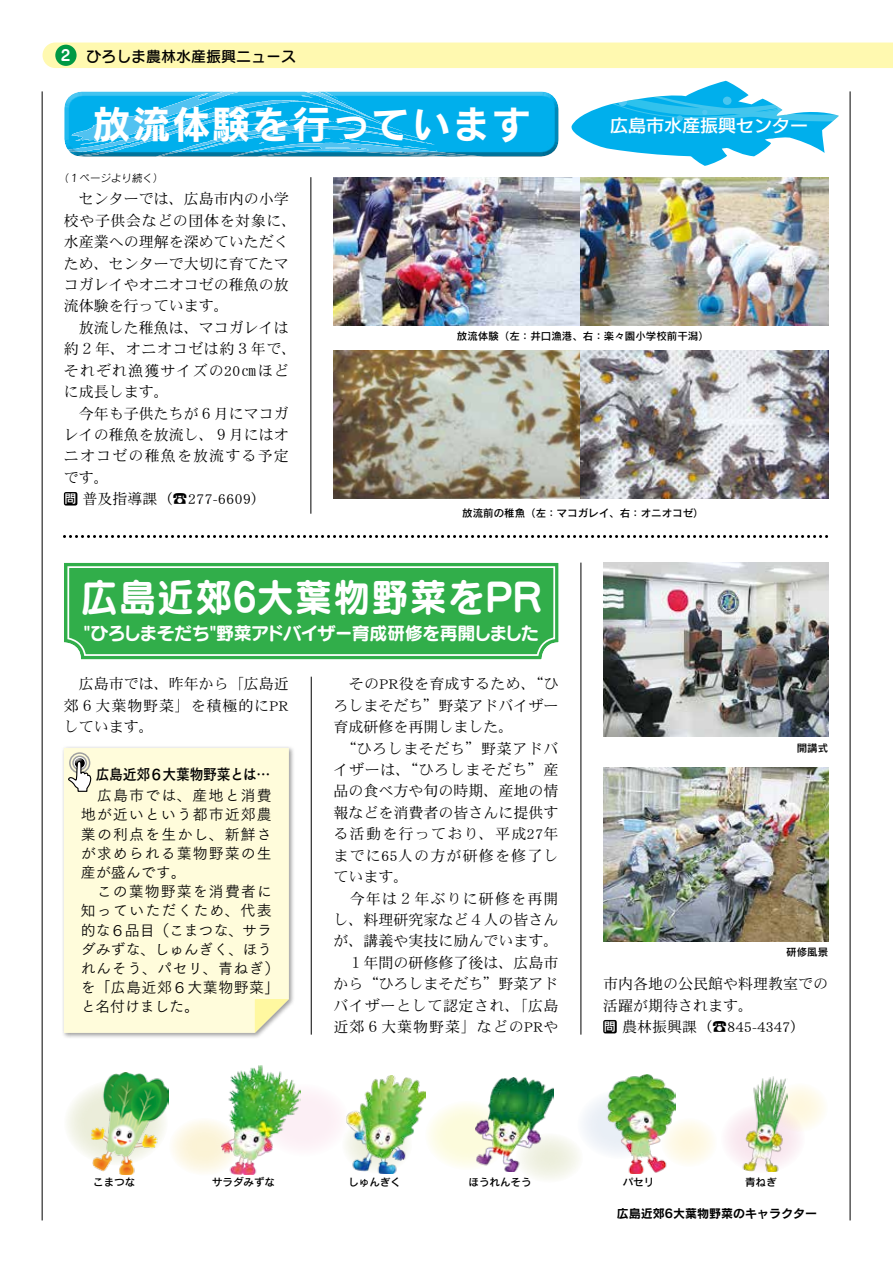
<style>
.page{position:relative;width:893px;height:1263px;background:#fff}
.page>*{position:absolute;margin:0;border:0;box-sizing:border-box;transform-origin:0 0}
.t1{font:39px "Seurat Pro B";letter-spacing:.03em;color:#fff;scale:.95 1}
.t2{font:39px "Rodin Pro B";letter-spacing:.025em;color:#fff}
.t3{font:18px "Seurat Pro B";letter-spacing:-.04em;color:#fff}
.t4{font:17.1px "New Rodin Pro DB";color:#fff;scale:1.05 1}
.t5{font:15px/21.5px "DFHS Mincho Std W3";color:#000}
.t6{font:15px/19.2px "Tsuku Go Pro R";letter-spacing:.065em;color:#000}
.t7{font:15px "Seurat Pro DB";color:#000}
.t8{font:15px "Tsuku Go Pro B";letter-spacing:-.025em;color:#000;scale:.92 1}
.t9{font:12px "Rodin Pro B";color:#000}
.t10{font:10.5px "Rodin Pro DB";color:#000}
.t11{font:10.5px "Rodin Pro M";color:#000}
.s1{font-family:"Seurat Pro B";color:#fff}
.s2{font-family:"Rodin Pro DB";font-size:12px;color:#fff}
</style>
<div class="page">
<hr style="left:42px;top:91px;width:1px;height:1129px;background:#000">
<hr style="left:850px;top:91px;width:1px;height:1129px;background:#000">
<hr style="left:311px;top:677px;width:1px;height:358px;background:#000">
<hr style="left:580px;top:563px;width:1px;height:472px;background:#000">
<div style="left:43px;top:43px;width:850px;height:25px;background:#fff9b0"></div>
<div style="left:55px;top:45px;width:22px;height:21px;background:#094;border-radius:50%"></div>
<div style="left:603px;top:1020px;width:14px;height:13px;background:#000;border-radius:2px"></div>
<div style="left:64px;top:492px;width:13px;height:13px;background:#000;border-radius:2px"></div>
<svg style="left:63px;top:535px;width:765px;height:3px"></svg>
<img style="left:603px;top:768px;width:225px;height:173px">
<img style="left:603px;top:563px;width:225px;height:173px">
<img style="left:334px;top:177px;width:494px;height:148px">
<img style="left:334px;top:350px;width:494px;height:148px">
<svg style="left:571px;top:81px;width:268px;height:85px"></svg>
<div style="left:657px;top:87px;width:8px;height:9px;background:#fff;border-radius:50%"></div>
<svg style="left:676px;top:115px;width:7px;height:7px"></svg>
<hr style="left:310px;top:177px;width:1px;height:337px;background:#000">
<div style="left:61px;top:745px;width:234px;height:294px;background:#000;opacity:.4"></div>
<div style="left:64px;top:748px;width:225px;height:285px;background:#fffcdb"></div>
<svg style="left:255px;top:999px;width:34px;height:34px"></svg>
<svg style="left:64px;top:1080px;width:104px;height:85px"></svg>
<svg style="left:425px;top:1100px;width:85px;height:70px;fill:#fdfce4"></svg>
<div style="left:577px;top:1089px;width:85px;height:70px;background:#f5f7fa;border-radius:50%"></div>
<div style="left:720px;top:1104px;width:85px;height:69px;background:#fcf5f8;border-radius:50%"></div>
<svg style="left:515px;top:1133px;width:68px;height:50px"></svg>
<div style="left:260px;top:1084px;width:89px;height:73px;background:#fdf2f7;border-radius:50%"></div>
<svg style="left:169px;top:1117px;width:71px;height:59px"></svg>
<svg style="left:772px;top:1083px;width:56px;height:49px;fill:#fef9ea"></svg>
<svg style="left:661px;top:1118px;width:57px;height:49px;fill:#fefaec"></svg>
<div style="left:342px;top:1115px;width:70px;height:59px;background:#fbfbf8;border-radius:50%"></div>
<div style="left:63px;top:89px;width:496px;height:62px;background:#fff;opacity:.5"></div>
<div style="left:63px;top:96px;width:496px;height:61px;background:#000;opacity:.5"></div>
<svg style="left:64px;top:562px;width:495px;height:98px"></svg>
<div style="left:67px;top:565px;width:489px;height:92px;background:#31ae4a"></div>
<img style="left:90px;top:1073px;width:79px;height:101px">
<img style="left:347px;top:1075px;width:78px;height:98px">
<img style="left:597px;top:1075px;width:78px;height:99px">
<img style="left:221px;top:1065px;width:79px;height:110px">
<img style="left:475px;top:1077px;width:79px;height:94px">
<img style="left:734px;top:1077px;width:54px;height:95px">
<svg style="left:68px;top:745px;width:24px;height:47px"></svg>
<p class="t7" style="left:61px;top:46px;width:237px"><span class="s1">2</span> ひろしま農林水産振興ニュース</p>
<h1 class="t2" style="left:92px;top:98px;width:440px">放流体験を行っています</h1>
<p class="t11" style="left:58px;top:171px;width:108px">（１ページより続く）</p>
<p class="t4" style="left:610px;top:111px;width:190px">広島市水産振興センター</p>
<p class="t5" style="left:64px;top:188px;width:234px">　センターでは、広島市内の小学校や子供会などの団体を対象に、水産業への理解を深めていただくため、センターで大切に育てたマコガレイやオニオコゼの稚魚の放流体験を行っています。<br>　放流した稚魚は、マコガレイは約２年、オニオコゼは約３年で、それぞれ漁獲サイズの20㎝ほどに成長します。<br>　今年も子供たちが６月にマコガレイの稚魚を放流し、９月にはオニオコゼの稚魚を放流する予定です。<br><span class="s2">問</span>普及指導課（☎277-6609）</p>
<p class="t10" style="left:457px;top:330px;width:253px">放流体験（左：井口漁港、右：楽々園小学校前干潟）</p>
<p class="t10" style="left:462px;top:506px;width:243px">放流前の稚魚（左：マコガレイ、右：オニオコゼ）</p>
<h1 class="t1" style="left:81px;top:570px;width:486px">広島近郊6大葉物野菜をPR</h1>
<p class="t3" style="left:83px;top:621px;width:457px">"ひろしまそだち"野菜アドバイザー育成研修を再開しました</p>
<p class="t5" style="left:64px;top:673px;width:226px;text-align:justify">　広島市では、昨年から「広島近郊６大葉物野菜」を積極的にPRしています。</p>
<p class="t8" style="left:96px;top:761px;width:191px">広島近郊６大葉物野菜とは…</p>
<p class="t6" style="left:81px;top:784px;width:200px">　広島市では、産地と消費地が近いという都市近郊農業の利点を生かし、新鮮さが求められる葉物野菜の生産が盛んです。<br>　この葉物野菜を消費者に知っていただくため、代表的な６品目（こまつな、サラダみずな、しゅんぎく、ほうれんそう、パセリ、青ねぎ）を「広島近郊６大葉物野菜」と名付けました。</p>
<p class="t5" style="left:334px;top:673px;width:227px">　そのPR役を育成するため、“ひろしまそだち”野菜アドバイザー育成研修を再開しました。<br>　“ひろしまそだち”野菜アドバイザーは、“ひろしまそだち”産品の食べ方や旬の時期、産地の情報などを消費者の皆さんに提供する活動を行っており、平成27年までに65人の方が研修を修了しています。<br>　今年は２年ぶりに研修を再開し、料理研究家など４人の皆さんが、講義や実技に励んでいます。　１年間の研修修了後は、広島市から“ひろしまそだち”野菜アドバイザーとして認定され、「広島近郊６大葉物野菜」などのPRや</p>
<p class="t10" style="left:797px;top:741px;width:33px">開講式</p>
<p class="t10" style="left:786px;top:945px;width:43px">研修風景</p>
<p class="t5" style="left:603px;top:973px;width:226px">市内各地の公民館や料理教室での活躍が期待されます。<br><span class="s2">問</span>農林振興課（☎845-4347）</p>
<p class="t10" style="left:93px;top:1175px;width:44px">こまつな</p>
<p class="t10" style="left:212px;top:1175px;width:64px">サラダみずな</p>
<p class="t10" style="left:348px;top:1175px;width:54px">しゅんぎく</p>
<p class="t10" style="left:469px;top:1175px;width:64px">ほうれんそう</p>
<p class="t10" style="left:623px;top:1175px;width:33px">パセリ</p>
<p class="t10" style="left:745px;top:1175px;width:33px">青ねぎ</p>
<p class="t9" style="left:617px;top:1205px;width:202px">広島近郊6大葉物野菜のキャラクター</p>
</div>
